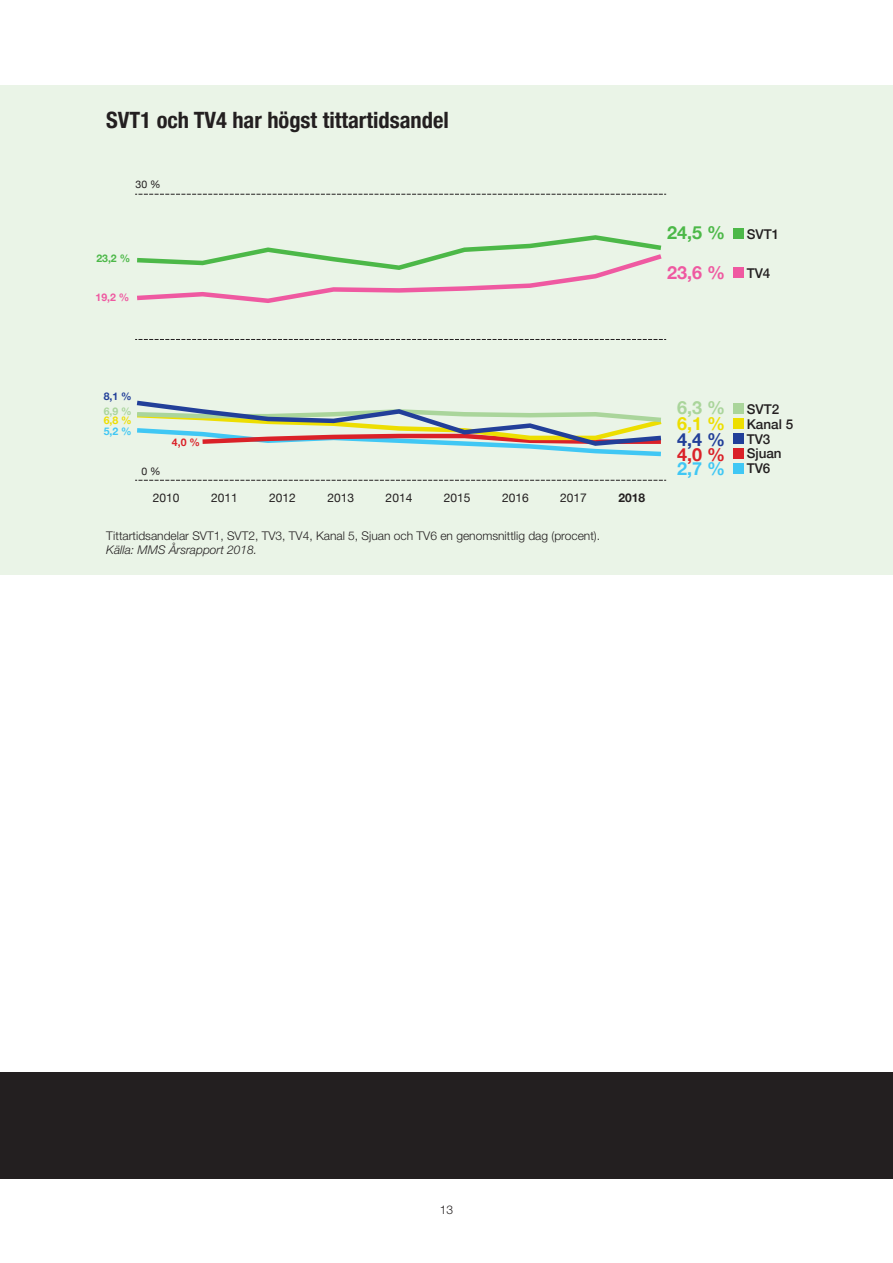
<style>
.page{position:relative;width:893px;height:1263px;background:#fff}
.page>*{position:absolute;margin:0;border:0;box-sizing:border-box;transform-origin:0 0}
.Rubrik_1_1_1{font:700 condensed 22.5px "Helvetica Neue";color:#231f20}
.t1{font:700 18px/15.8px "Helvetica Neue";color:#edde01}
.t2{font:700 18px "Helvetica Neue";color:#ef59a1}
.t3{font:700 18px "Helvetica Neue";color:#4cb848}
.t4{font:700 18px "Helvetica Neue";color:#da2128}
.t5{font:700 18px "Helvetica Neue";color:#aad59b}
.t6{font:700 18px "Helvetica Neue";color:#40c7f4}
.t7{font:500 13.5px "Helvetica Neue";color:#231f20}
.Bildtext{font:300 12px "Helvetica Neue LT Std";color:#231f20}
.t8{font:12px "Helvetica Neue";color:#231f20}
.Källa{font:italic 300 12px "Helvetica Neue LT Std";color:#231f20}
.t9{font:700 12px "Helvetica Neue";color:#231f20}
.t10{font:700 10.5px/14.4px "Helvetica Neue";color:#223f99}
.t11{font:700 10.5px "Helvetica Neue";color:#ef59a1}
.t12{font:700 10.5px "Helvetica Neue";color:#4cb848}
.t13{font:10.5px "Helvetica Neue";color:#231f20}
.t14{font:700 10.5px "Helvetica Neue";color:#40c7f4}
.t15{font:700 10.5px "Helvetica Neue";color:#edde01}
.t16{font:700 10.5px "Helvetica Neue";color:#da2128}
.s1{color:#aad59b}
.s2{color:#223f99}
</style>
<div class="page">
<div style="left:0;top:1073px;width:893px;height:106px;background:#231f20"></div>
<div style="left:0;top:85px;width:893px;height:489px;background:#eaf4e7"></div>
<div style="left:733px;top:228px;width:10px;height:11px;background:#4cb848"></div>
<div style="left:733px;top:403px;width:10px;height:11px;background:#aad59b"></div>
<div style="left:733px;top:433px;width:10px;height:11px;background:#223f99"></div>
<div style="left:733px;top:267px;width:10px;height:11px;background:#ef59a1"></div>
<div style="left:733px;top:418px;width:10px;height:11px;background:#edde01"></div>
<div style="left:733px;top:464px;width:10px;height:10px;background:#40c7f4"></div>
<svg style="left:135px;top:339px;width:531px;height:1px"></svg>
<svg style="left:135px;top:194px;width:531px;height:1px"></svg>
<svg style="left:135px;top:480px;width:531px;height:1px"></svg>
<svg style="left:137px;top:401px;width:524px;height:55px"></svg>
<svg style="left:137px;top:235px;width:525px;height:68px"></svg>
<div style="left:733px;top:448px;width:10px;height:11px;background:#da2128"></div>
<p class="Rubrik_1_1_1" style="left:106px;top:101px;width:344px">SVT1 och TV4 har högst tittartidsandel</p>
<p class="t13" style="left:135px;top:177px;width:27px">30 %</p>
<p class="t12" style="left:96px;top:250px;width:35px">23,2 %</p>
<p class="t11" style="left:96px;top:289px;width:35px">19,2 %</p>
<p class="t3" style="left:667px;top:218px;width:60px">24,5 %</p>
<p class="t2" style="left:667px;top:258px;width:60px">23,6 %</p>
<p class="t7" style="left:747px;top:223px;width:34px">SVT1</p>
<p class="t7" style="left:747px;top:262px;width:25px">TV4</p>
<p class="t10" style="left:104px;top:390px;width:30px">8,1 %<br><span class="s1">6,9 %</span></p>
<p class="t15" style="left:104px;top:412px;width:30px">6,8 %</p>
<p class="t14" style="left:104px;top:423px;width:30px">5,2 %</p>
<p class="t16" style="left:172px;top:434px;width:30px">4,0 %</p>
<p class="t13" style="left:141px;top:463px;width:21px">0 %</p>
<p class="t8" style="left:153px;top:489px;width:28px">2010</p>
<p class="t8" style="left:211px;top:489px;width:28px">2011</p>
<p class="t8" style="left:269px;top:489px;width:28px">2012</p>
<p class="t8" style="left:327px;top:489px;width:28px">2013</p>
<p class="t8" style="left:386px;top:489px;width:28px">2014</p>
<p class="t8" style="left:444px;top:489px;width:28px">2015</p>
<p class="t8" style="left:502px;top:489px;width:28px">2016</p>
<p class="t8" style="left:560px;top:489px;width:28px">2017</p>
<p class="t9" style="left:618px;top:489px;width:28px">2018</p>
<p class="Bildtext" style="left:106px;top:528px;width:495px">Tittartidsandelar SVT1, SVT2, TV3, TV4, Kanal 5, Sjuan och TV6 en genomsnittlig dag (procent).</p>
<p class="Källa" style="left:106px;top:543px;width:152px">Källa: MMS Årsrapport 2018.</p>
<p class="t5" style="left:677px;top:394px;width:50px">6,3 %</p>
<p class="t1" style="left:677px;top:416px;width:50px">6,1 %<br><span class="s2">4,4 %</span></p>
<p class="t4" style="left:677px;top:440px;width:50px">4,0 %</p>
<p class="t6" style="left:677px;top:454px;width:50px">2,7 %</p>
<p class="t7" style="left:747px;top:398px;width:34px">SVT2</p>
<p class="t7" style="left:747px;top:428px;width:25px">TV3</p>
<p class="t7" style="left:747px;top:414px;width:48px">Kanal 5</p>
<p class="t7" style="left:747px;top:457px;width:25px">TV6</p>
<p class="t7" style="left:747px;top:442px;width:37px">Sjuan</p>
<p class="Bildtext" style="left:440px;top:1202px;width:15px">13</p>
</div>
